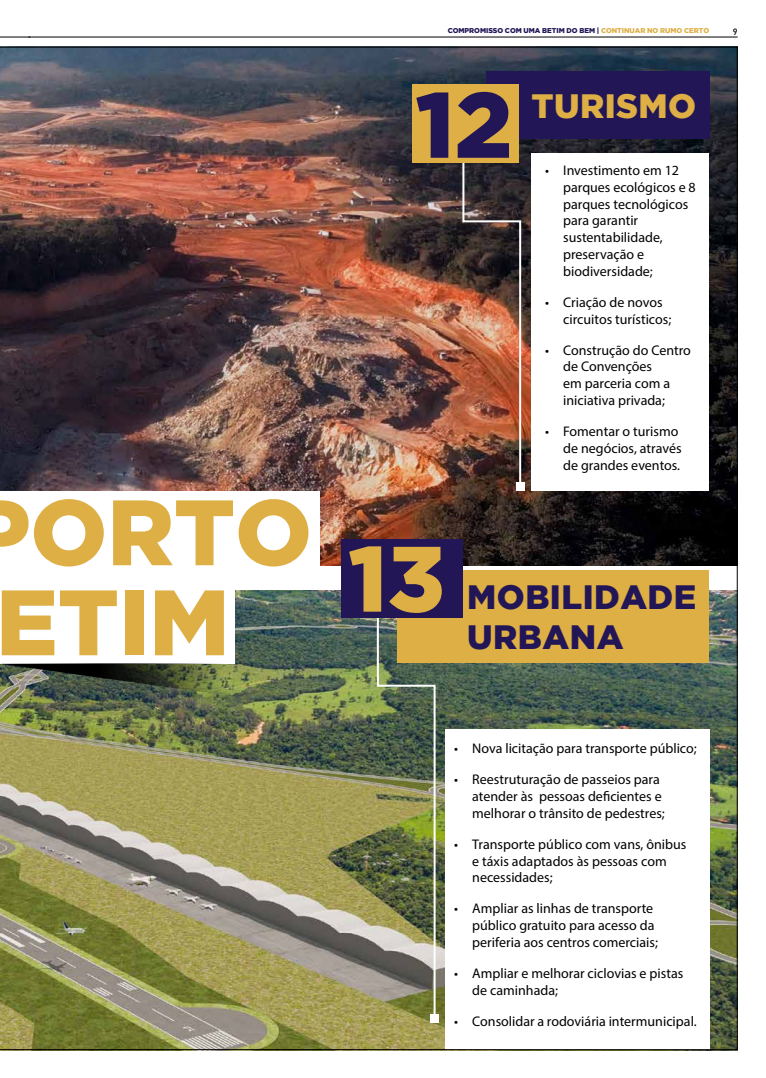
<style>
.page{position:relative;width:766px;height:1078px;background:#fff}
.page>*{position:absolute;margin:0;border:0;box-sizing:border-box;transform-origin:0 0}
.t1{font:900 92.5px/90px "Gotham";color:#deaf45;text-align:center}
.t2{font:900 92.5px "Gotham";color:#221657}
.t3{font:900 33.7px/40.4px "Gotham";letter-spacing:.015em;color:#221657}
.t4{font:900 33.7px "Gotham";letter-spacing:.015em;color:#deaf45}
.t5{font:14px/16.8px "Myriad Pro";color:#000}
.t6{font:500 9px "DIN";color:#000}
.t7{font:900 7px "Gotham";letter-spacing:-.005em;color:#221657}
.s1{color:#deaf45}
</style>
<div class="page">
<hr style="left:0;top:37px;width:30px;height:1px;background:#000">
<hr style="left:28px;top:37px;width:709px;height:1px;background:#000">
<img style="left:0;top:47px;width:737px;height:1002px">
<h1 class="t1" style="left:-32px;top:485px;width:345px">PORTO<br>ETIM</h1>
<p class="t7" style="left:447px;top:27px;width:263px">COMPROMISSO COM UMA BETIM DO BEM | <span class="s1">CONTINUAR NO RUMO CERTO</span></p>
<p class="t6" style="left:732px;top:26px;width:6px">9</p>
<h1 class="t2" style="left:415px;top:71px;width:98px">12</h1>
<h2 class="t4" style="left:531px;top:87px;width:166px">TURISMO</h2>
<p class="t5" style="left:563px;top:161px;width:134px;text-indent:-18px">• Investimento em 12 parques ecológicos e 8 parques tecnológicos para garantir sustentabilidade, preservação e biodiversidade;</p>
<p class="t5" style="left:563px;top:293px;width:110px;text-indent:-18px">• Criação de novos circuitos turísticos;</p>
<p class="t5" style="left:563px;top:341px;width:129px;text-indent:-18px">• Construção do Centro de Convenções<br>em parceria com a iniciativa privada;</p>
<p class="t5" style="left:563px;top:422px;width:120px;text-indent:-18px">• Fomentar o turismo de negócios, através de grandes eventos.</p>
<h1 class="t1" style="left:348px;top:531px;width:98px">13</h1>
<h2 class="t3" style="left:467px;top:575px;width:230px">MOBILIDADE<br>URBANA</h2>
<p class="t5" style="left:454px;top:739px;width:244px">• Nova licitação para transporte público;</p>
<p class="t5" style="left:472px;top:770px;width:194px;text-indent:-18px">• Reestruturação de passeios para atender às pessoas deficientes e melhorar o trânsito de pedestres;</p>
<p class="t5" style="left:472px;top:835px;width:215px;text-indent:-18px">• Transporte público com vans, ônibus e táxis adaptados às pessoas com necessidades;</p>
<p class="t5" style="left:472px;top:899px;width:187px;text-indent:-18px">• Ampliar as linhas de transporte público gratuito para acesso da periferia aos centros comerciais;</p>
<p class="t5" style="left:472px;top:964px;width:212px;text-indent:-18px">• Ampliar e melhorar ciclovias e pistas de caminhada;</p>
<p class="t5" style="left:454px;top:1012px;width:244px">• Consolidar a rodoviária intermunicipal.</p>
</div>
